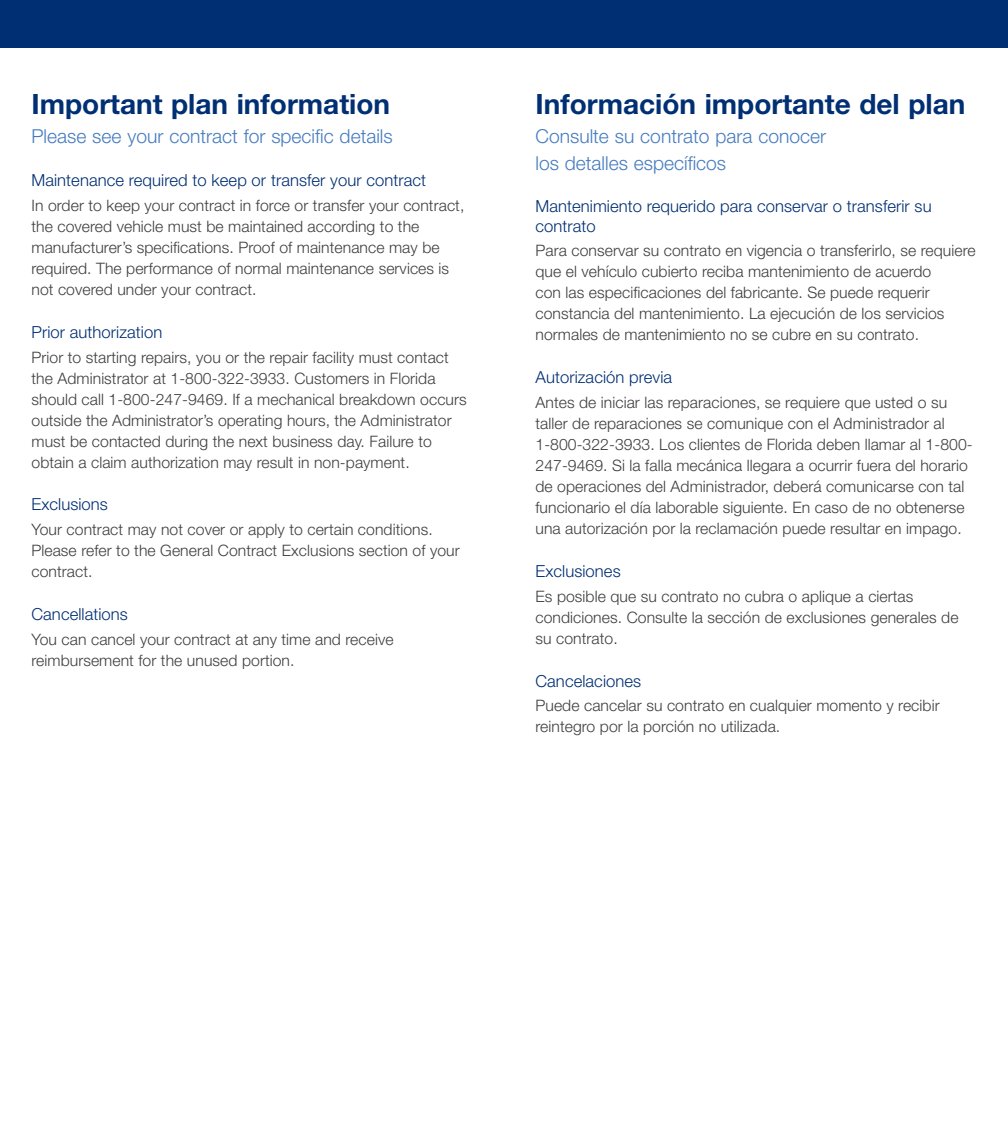
<style>
.page{position:relative;width:1008px;height:1134px;background:#fff}
.page>*{position:absolute;margin:0;border:0;box-sizing:border-box;transform-origin:0 0}
.Headers{font:700 28px "Helvetica Neue LT Std";color:#002f73}
.Subheaders{font:300 19.25px/26.2px "Helvetica Neue LT Std";color:#467cbf}
.Section_Headers{font:300 16.62px/19.2px "Helvetica Neue LT Std";letter-spacing:.005em;color:#002f73}
.Main_Text{font:300 15.75px/21px "Helvetica Neue LT Std";letter-spacing:.005em;color:#3e3e3f}
</style>
<div class="page">
<div style="left:0;top:0;width:1008px;height:47px;background:#002f73"></div>
<p class="Headers" style="left:32px;top:87px;width:360px">Important plan information</p>
<p class="Subheaders" style="left:32px;top:123px;width:363px">Please see your contract for specific details</p>
<p class="Section_Headers" style="left:32px;top:170px;width:396px">Maintenance required to keep or transfer your contract</p>
<p class="Main_Text" style="left:32px;top:194px;width:434px">In order to keep your contract in force or transfer your contract, the covered vehicle must be maintained according to the manufacturer’s specifications. Proof of maintenance may be required. The performance of normal maintenance services is not covered under your contract.</p>
<p class="Section_Headers" style="left:32px;top:322px;width:132px">Prior authorization</p>
<p class="Main_Text" style="left:32px;top:346px;width:437px">Prior to starting repairs, you or the repair facility must contact the Administrator at 1-800-322-3933. Customers in Florida should call 1-800-247-9469. If a mechanical breakdown occurs outside the Administrator’s operating hours, the Administrator must be contacted during the next business day. Failure to obtain a claim authorization may result in non-payment.</p>
<p class="Section_Headers" style="left:32px;top:495px;width:78px">Exclusions</p>
<p class="Main_Text" style="left:32px;top:519px;width:430px">Your contract may not cover or apply to certain conditions.<br>Please refer to the General Contract Exclusions section of your contract.</p>
<p class="Section_Headers" style="left:32px;top:604px;width:98px">Cancellations</p>
<p class="Main_Text" style="left:32px;top:628px;width:364px">You can cancel your contract at any time and receive reimbursement for the unused portion.</p>
<p class="Headers" style="left:536px;top:87px;width:431px">Información importante del plan</p>
<p class="Subheaders" style="left:536px;top:123px;width:292px">Consulte su contrato para conocer los detalles específicos</p>
<p class="Section_Headers" style="left:536px;top:196px;width:398px">Mantenimiento requerido para conservar o transferir su contrato</p>
<p class="Main_Text" style="left:536px;top:240px;width:442px">Para conservar su contrato en vigencia o transferirlo, se requiere que el vehículo cubierto reciba mantenimiento de acuerdo<br>con las especificaciones del fabricante. Se puede requerir constancia del mantenimiento. La ejecución de los servicios normales de mantenimiento no se cubre en su contrato.</p>
<p class="Section_Headers" style="left:536px;top:367px;width:138px">Autorización previa</p>
<p class="Main_Text" style="left:536px;top:392px;width:439px">Antes de iniciar las reparaciones, se requiere que usted o su taller de reparaciones se comunique con el Administrador al 1-800-322-3933. Los clientes de Florida deben llamar al 1-800- 247-9469. Si la falla mecánica llegara a ocurrir fuera del horario de operaciones del Administrador, deberá comunicarse con tal funcionario el día laborable siguiente. En caso de no obtenerse una autorización por la reclamación puede resultar en impago.</p>
<p class="Section_Headers" style="left:536px;top:561px;width:87px">Exclusiones</p>
<p class="Main_Text" style="left:536px;top:585px;width:425px">Es posible que su contrato no cubra o aplique a ciertas condiciones. Consulte la sección de exclusiones generales de su contrato.</p>
<p class="Section_Headers" style="left:536px;top:671px;width:107px">Cancelaciones</p>
<p class="Main_Text" style="left:536px;top:695px;width:406px">Puede cancelar su contrato en cualquier momento y recibir reintegro por la porción no utilizada.</p>
</div>
